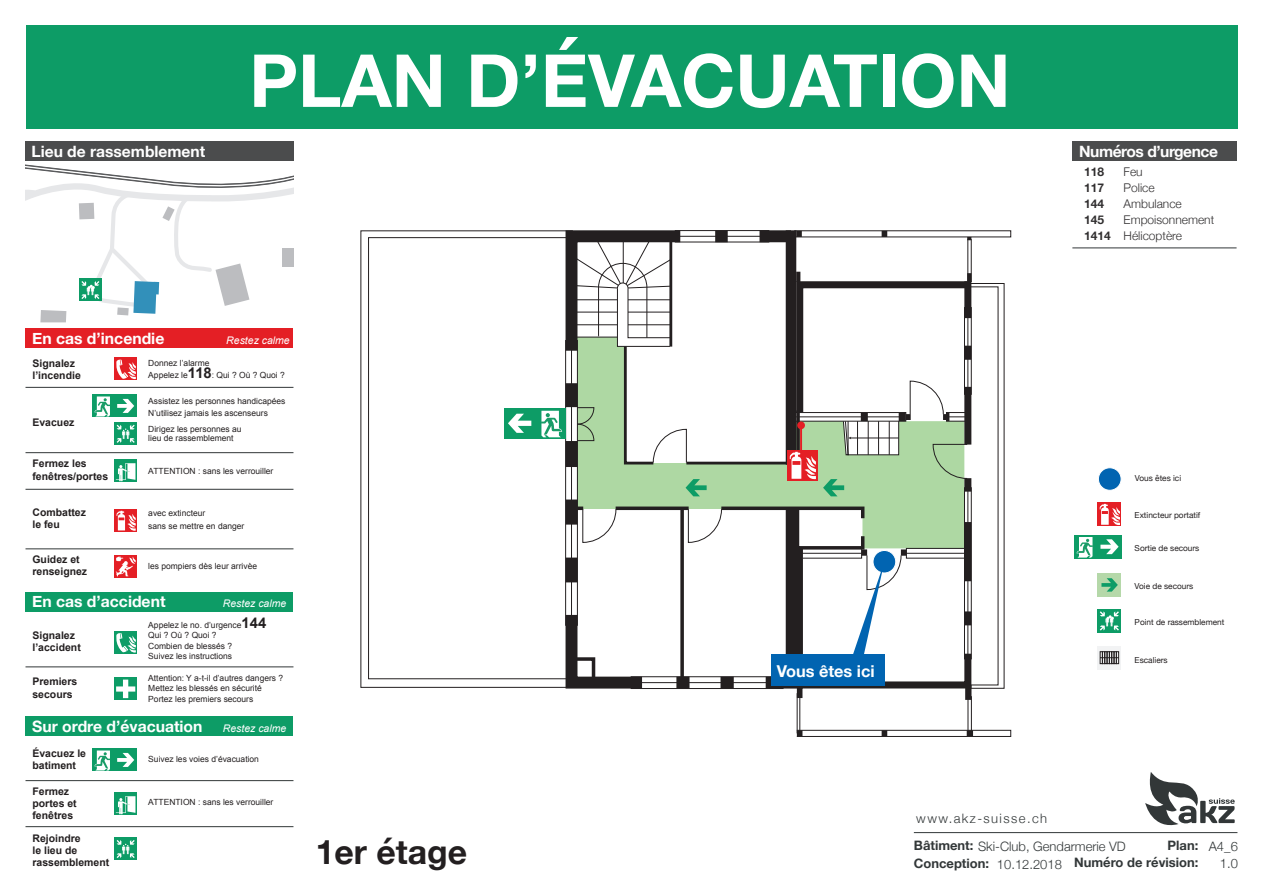
<style>
.page{position:relative;width:1263px;height:893px;background:#fff}
.page>*{position:absolute;margin:0;border:0;box-sizing:border-box;transform-origin:0 0}
.t1{font:700 73.2px "Helvetica Neue";color:#fff}
.t2{font:700 33.75px "Helvetica Neue";color:#231f20}
.t3{font:700 16.35px "Helvetica Neue";color:#fff}
.t4{font:700 15.75px "Helvetica Neue";color:#fff}
.t5{font:700 15.6px "Helvetica Neue";color:#fff}
.t6{font:700 15.6px "Helvetica Neue";letter-spacing:-.03em;color:#fff}
.t7{font:300 13.05px/28px "Helvetica Neue";color:#323738}
.t8{font:700 13.05px "Helvetica Neue";color:#323738}
.t9{font:300 12px/16px "Helvetica Neue";color:#312f30}
.t10{font:700 12px/16px "Helvetica Neue";color:#312f30}
.t11{font:700 10.5px/12.3px "Arial";color:#231f20}
.t12{font:italic 10.5px "Arial";color:#fff}
.t13{font:8.55px/10.5px "Arial";color:#231f20}
.t14{font:8.25px "Helvetica Neue";color:#231f20}
.s1{font-weight:700;font-size:14.85px}
.s2{font-weight:700}
</style>
<div class="page">
<div style="left:26px;top:26px;width:1211px;height:103px;background:#0d9c66"></div>
<svg style="left:26px;top:164px;width:268px;height:158px"></svg>
<div style="left:26px;top:141px;width:268px;height:20px;background:#4b4c4d"></div>
<hr style="left:1072px;top:248px;width:164px;height:1px;background:#323738">
<div style="left:1072px;top:141px;width:164px;height:20px;background:#4b4c4d"></div>
<div style="left:1074px;top:535px;width:23px;height:24px;background:#0d9c66"></div>
<svg style="left:1076px;top:537px;width:17px;height:21px"></svg>
<div style="left:1098px;top:535px;width:23px;height:24px;background:#0d9c66"></div>
<svg style="left:1100px;top:539px;width:18px;height:15px"></svg>
<div style="left:1097px;top:502px;width:24px;height:24px;background:#e41f25"></div>
<svg style="left:1100px;top:504px;width:20px;height:21px"></svg>
<div style="left:1098px;top:468px;width:23px;height:22px;background:#0164b1;border-radius:50%"></div>
<div style="left:1098px;top:467px;width:23px;height:24px;border:1px solid #fff;border-radius:50%"></div>
<div style="left:1097px;top:609px;width:24px;height:24px;background:#0d9c66"></div>
<svg style="left:1100px;top:611px;width:19px;height:20px"></svg>
<svg style="left:1097px;top:646px;width:24px;height:23px"></svg>
<svg style="left:1100px;top:651px;width:19px;height:13px"></svg>
<div style="left:1097px;top:573px;width:24px;height:24px;background:#b5d8a9"></div>
<svg style="left:1101px;top:578px;width:17px;height:14px"></svg>
<svg style="left:1145px;top:772px;width:90px;height:54px"></svg>
<hr style="left:914px;top:832px;width:323px;height:1px;background:#323738">
<div style="left:92px;top:395px;width:23px;height:22px;background:#0d9c66"></div>
<svg style="left:94px;top:396px;width:16px;height:20px"></svg>
<div style="left:92px;top:749px;width:23px;height:22px;background:#0d9c66"></div>
<svg style="left:94px;top:750px;width:16px;height:20px"></svg>
<div style="left:115px;top:395px;width:22px;height:22px;background:#0d9c66"></div>
<svg style="left:117px;top:399px;width:17px;height:14px"></svg>
<div style="left:115px;top:749px;width:22px;height:22px;background:#0d9c66"></div>
<svg style="left:117px;top:753px;width:17px;height:14px"></svg>
<svg style="left:115px;top:509px;width:22px;height:23px"></svg>
<svg style="left:117px;top:511px;width:19px;height:20px"></svg>
<div style="left:115px;top:423px;width:22px;height:22px;background:#0d9c66"></div>
<svg style="left:117px;top:425px;width:18px;height:18px"></svg>
<div style="left:115px;top:838px;width:22px;height:22px;background:#0d9c66"></div>
<svg style="left:117px;top:840px;width:18px;height:18px"></svg>
<svg style="left:115px;top:460px;width:22px;height:22px"></svg>
<svg style="left:116px;top:463px;width:19px;height:18px"></svg>
<svg style="left:115px;top:793px;width:22px;height:22px"></svg>
<svg style="left:116px;top:796px;width:19px;height:18px"></svg>
<svg style="left:115px;top:555px;width:22px;height:22px"></svg>
<svg style="left:116px;top:557px;width:20px;height:19px"></svg>
<hr style="left:26px;top:387px;width:267px;height:1px;background:#323738">
<hr style="left:26px;top:452px;width:267px;height:1px;background:#323738">
<hr style="left:26px;top:489px;width:267px;height:1px;background:#323738">
<hr style="left:26px;top:549px;width:267px;height:1px;background:#323738">
<hr style="left:26px;top:667px;width:267px;height:1px;background:#323738">
<hr style="left:26px;top:780px;width:267px;height:1px;background:#323738">
<hr style="left:26px;top:826px;width:267px;height:1px;background:#323738">
<div style="left:115px;top:631px;width:22px;height:22px;background:#0d9c66"></div>
<svg style="left:116px;top:633px;width:20px;height:20px"></svg>
<svg style="left:115px;top:678px;width:22px;height:22px"></svg>
<svg style="left:116px;top:680px;width:19px;height:18px"></svg>
<div style="left:26px;top:329px;width:267px;height:19px;background:#e41f25"></div>
<div style="left:26px;top:716px;width:267px;height:20px;background:#0d9c66"></div>
<div style="left:26px;top:592px;width:267px;height:19px;background:#0d9c66"></div>
<div style="left:115px;top:358px;width:22px;height:22px;background:#e41f25"></div>
<svg style="left:116px;top:359px;width:20px;height:21px"></svg>
<svg style="left:361px;top:231px;width:180px;height:456px"></svg>
<svg style="left:368px;top:237px;width:173px;height:442px"></svg>
<div style="left:794px;top:231px;width:217px;height:6px;border:1px solid #231f20"></div>
<div style="left:797px;top:730px;width:214px;height:6px;border:1px solid #231f20"></div>
<svg style="left:882px;top:730px;width:5px;height:6px"></svg>
<svg style="left:967px;top:730px;width:6px;height:6px"></svg>
<svg style="left:797px;top:730px;width:5px;height:6px"></svg>
<div style="left:797px;top:687px;width:5px;height:11px;background:#231f20"></div>
<hr style="left:797px;top:693px;width:1px;height:40px;background:#231f20">
<hr style="left:799px;top:693px;width:1px;height:40px;background:#231f20">
<div style="left:965px;top:685px;width:6px;height:15px;background:#231f20"></div>
<hr style="left:971px;top:696px;width:1px;height:37px;background:#231f20">
<hr style="left:968px;top:696px;width:1px;height:37px;background:#231f20">
<div style="left:535px;top:408px;width:30px;height:31px;background:#0d9c66"></div>
<div style="left:504px;top:408px;width:31px;height:31px;background:#0d9c66"></div>
<svg style="left:508px;top:414px;width:23px;height:19px"></svg>
<svg style="left:541px;top:230px;width:463px;height:464px"></svg>
<hr style="left:800px;top:425px;width:2px;height:26px;background:#e41f25">
<div style="left:797px;top:421px;width:8px;height:8px;background:#e41f25;border-radius:50%"></div>
<h3 class="t5" style="left:31px;top:139px;width:175px">Lieu de rassemblement</h3>
<h1 class="t1" style="left:249px;top:23px;width:763px">PLAN D’ÉVACUATION</h1>
<h3 class="t4" style="left:32px;top:326px;width:134px">En cas d’incendie</h3>
<p class="t12" style="left:226px;top:333px;width:65px">Restez calme</p>
<p class="t11" style="left:32px;top:357px;width:50px">Signalez l’incendie</p>
<p class="t11" style="left:32px;top:416px;width:43px">Evacuez</p>
<p class="t11" style="left:32px;top:458px;width:77px">Fermez les fenêtres/portes</p>
<p class="t11" style="left:32px;top:506px;width:55px">Combattez le feu</p>
<p class="t11" style="left:32px;top:553px;width:56px">Guidez et renseignez</p>
<p class="t13" style="left:148px;top:356px;width:138px;line-height:12.1px">Donnez l’alarme<br>Appelez le<span class="s1">118</span>: Qui ? Où ? Quoi ?</p>
<p class="t13" style="left:148px;top:395px;width:139px;line-height:12.1px">Assistez les personnes handicapées<br>N’utilisez jamais les ascenseurs</p>
<p class="t13" style="left:148px;top:424px;width:95px;line-height:9.6px">Dirigez les personnes au lieu de rassemblement</p>
<p class="t13" style="left:148px;top:466px;width:127px">ATTENTION : sans les verrouiller</p>
<p class="t13" style="left:148px;top:507px;width:98px;line-height:12.1px">avec extincteur<br>sans se mettre en danger</p>
<p class="t13" style="left:148px;top:561px;width:110px">les pompiers dès leur arrivèe</p>
<h3 class="t4" style="left:32px;top:589px;width:135px">En cas d’accident</h3>
<p class="t12" style="left:223px;top:597px;width:65px">Restez calme</p>
<p class="t11" style="left:32px;top:629px;width:50px">Signalez l’accident</p>
<p class="t11" style="left:32px;top:676px;width:46px">Premiers secours</p>
<p class="t13" style="left:148px;top:619px;width:120px">Appelez le no. d’urgence<span class="s1">144<br></span>Qui ? Où ? Quoi ?<br>Combien de blessés ?<br>Suivez les instructions</p>
<p class="t13" style="left:148px;top:673px;width:136px">Attention: Y a-t-il d’autres dangers ?<br>Mettez les blessés en sécurité<br>Portez les premiers secours</p>
<h3 class="t4" style="left:32px;top:714px;width:172px">Sur ordre d’évacuation</h3>
<p class="t12" style="left:223px;top:721px;width:65px">Restez calme</p>
<h3 class="t3" style="left:777px;top:658px;width:100px">Vous êtes ici</h3>
<h3 class="t6" style="left:1079px;top:139px;width:140px">Numéros d’urgence</h3>
<h3 class="t10" style="left:1084px;top:164px;width:28px">118<br>117<br>144<br>145<br>1414</h3>
<h3 class="t9" style="left:1123px;top:163px;width:92px">Feu<br>Police<br>Ambulance<br>Empoisonnement<br>Hélicoptère</h3>
<p class="t14" style="left:1135px;top:472px;width:48px">Vous êtes ici</p>
<p class="t14" style="left:1135px;top:509px;width:67px">Extincteur portatif</p>
<p class="t14" style="left:1135px;top:542px;width:66px">Sortie de secours</p>
<p class="t14" style="left:1135px;top:580px;width:60px">Voie de secours</p>
<p class="t14" style="left:1135px;top:616px;width:91px">Point de rassemblement</p>
<p class="t14" style="left:1135px;top:654px;width:34px">Escaliers</p>
<p class="t11" style="left:32px;top:747px;width:55px">Évacuez le batiment</p>
<p class="t11" style="left:32px;top:785px;width:46px">Fermez portes et fenêtres</p>
<p class="t11" style="left:32px;top:832px;width:78px">Rejoindre<br>le lieu de rassemblement</p>
<p class="t13" style="left:148px;top:754px;width:112px">Suivez les voies d’évacuation</p>
<p class="t13" style="left:148px;top:797px;width:127px">ATTENTION : sans les verrouiller</p>
<h2 class="t2" style="left:316px;top:825px;width:153px">1er étage</h2>
<h3 class="t7" style="left:914px;top:803px;width:214px">www.akz-suisse.ch<br><span class="s2">Bâtiment:</span> Ski-Club, Gendarmerie VD</h3>
<h3 class="t8" style="left:1167px;top:835px;width:32px">Plan:</h3>
<h3 class="t7" style="left:1209px;top:831px;width:31px">A4_6</h3>
<h3 class="t8" style="left:914px;top:853px;width:77px">Conception:</h3>
<h3 class="t8" style="left:1074px;top:852px;width:126px">Numéro de révision:</h3>
<h3 class="t7" style="left:1220px;top:848px;width:20px">1.0</h3>
<h3 class="t7" style="left:997px;top:849px;width:66px">10.12.2018</h3>
</div>
